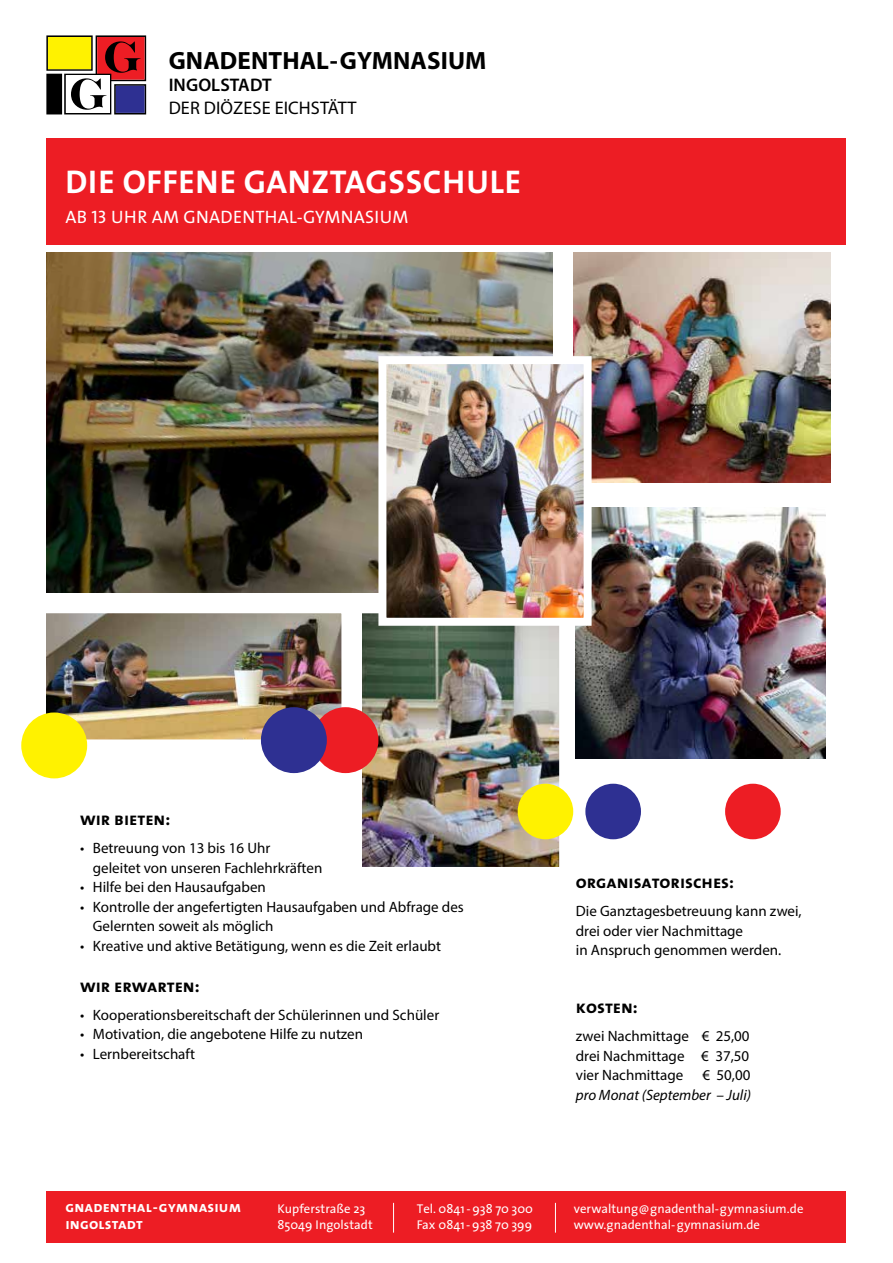
<style>
.page{position:relative;width:893px;height:1263px;background:#fff}
.page>*{position:absolute;margin:0;border:0;box-sizing:border-box;transform-origin:0 0}
.t1{font:700 33px "The Sans";letter-spacing:.02em;color:#fff}
.t2{font:700 25.05px "Myriad Pro";letter-spacing:.005em;color:#000}
.t3{font:18.3px "Myriad Pro";letter-spacing:.005em;color:#000}
.t4{font:600 18.3px "Myriad Pro";letter-spacing:.005em;color:#000}
.t5{font:18px "The Sans Bold Caps";color:#000}
.t6{font:18px "The Sans";letter-spacing:.02em;color:#fff}
.t7{font:15.3px/16.5px "The Sans Bold Caps";letter-spacing:.01em;color:#fff}
.t8{font:15px/19.5px "Myriad Pro";color:#000}
.t9{font:italic 15px "Myriad Pro";color:#000}
.t10{font:12.75px/16.5px "The Sans";letter-spacing:.005em;color:#fff}
.s1{font-family:"The Sans Regular Caps"}
</style>
<div class="page">
<img style="left:576px;top:508px;width:250px;height:250px">
<img style="left:47px;top:253px;width:506px;height:339px">
<div style="left:46px;top:138px;width:800px;height:106px;background:#ed1d24"></div>
<svg style="left:46px;top:35px;width:100px;height:79px"></svg>
<div style="left:47px;top:1191px;width:799px;height:52px;background:#ed1d24"></div>
<svg style="left:393px;top:1203px;width:1px;height:29px"></svg>
<svg style="left:555px;top:1203px;width:1px;height:29px"></svg>
<img style="left:573px;top:253px;width:257px;height:230px">
<img style="left:47px;top:614px;width:293px;height:124px">
<div style="left:40px;top:607px;width:307px;height:138px;border:6px solid #fff"></div>
<div style="left:21px;top:712px;width:66px;height:66px;background:#fff200;border-radius:50%"></div>
<div style="left:585px;top:784px;width:56px;height:55px;background:#2e3092;border-radius:50%"></div>
<div style="left:725px;top:784px;width:56px;height:55px;background:#ed1d24;border-radius:50%"></div>
<img style="left:363px;top:614px;width:195px;height:252px">
<div style="left:354px;top:605px;width:213px;height:270px;border:8px solid #fff"></div>
<div style="left:518px;top:784px;width:55px;height:55px;background:#fff200;border-radius:50%"></div>
<div style="left:313px;top:707px;width:65px;height:66px;background:#ed1d24;border-radius:50%"></div>
<div style="left:261px;top:707px;width:66px;height:66px;background:#2e3092;border-radius:50%"></div>
<img style="left:387px;top:365px;width:196px;height:252px">
<div style="left:378px;top:356px;width:214px;height:270px;border:8px solid #fff"></div>
<h2 class="t2" style="left:169px;top:44px;width:319px">GNADENTHAL-GYMNASIUM</h2>
<p class="t4" style="left:169px;top:74px;width:104px">INGOLSTADT</p>
<p class="t3" style="left:169px;top:97px;width:189px">DER DIÖZESE EICHSTÄTT</p>
<h1 class="t1" style="left:66px;top:154px;width:457px">DIE OFFENE GANZTAGSSCHULE</h1>
<p class="t6" style="left:66px;top:202px;width:345px">AB <span class="s1">13</span> UHR AM GNADENTHAL-GYMNASIUM</p>
<p class="t5" style="left:80px;top:804px;width:92px">wir bieten:</p>
<p class="t8" style="left:93px;top:838px;width:231px;text-indent:-13px">• Betreuung von 13 bis 16 Uhr<br>geleitet von unseren Fachlehrkräften</p>
<p class="t8" style="left:80px;top:877px;width:187px">• Hilfe bei den Hausaufgaben</p>
<p class="t8" style="left:93px;top:896px;width:373px;text-indent:-13px">• Kontrolle der angefertigten Hausaufgaben und Abfrage des<br>Gelernten soweit als möglich</p>
<p class="t8" style="left:80px;top:935px;width:362px">• Kreative und aktive Betätigung, wenn es die Zeit erlaubt</p>
<p class="t5" style="left:80px;top:970px;width:121px">wir erwarten:</p>
<p class="t8" style="left:80px;top:1004px;width:361px">• Kooperationsbereitschaft der Schülerinnen und Schüler</p>
<p class="t8" style="left:80px;top:1024px;width:284px">• Motivation, die angebotene Hilfe zu nutzen</p>
<p class="t8" style="left:80px;top:1043px;width:116px">• Lernbereitschaft</p>
<p class="t5" style="left:576px;top:867px;width:160px">organisatorisches:</p>
<p class="t8" style="left:576px;top:901px;width:227px">Die Ganztagesbetreuung kann zwei, drei oder vier Nachmittage<br>in Anspruch genommen werden.</p>
<p class="t5" style="left:576px;top:992px;width:64px">kosten:</p>
<p class="t8" style="left:576px;top:1026px;width:175px;text-align:justify">zwei Nachmittage € 25,00 drei Nachmittage € 37,50 vier Nachmittage</p>
<p class="t8" style="left:702px;top:1065px;width:49px">€ 50,00</p>
<p class="t9" style="left:576px;top:1085px;width:177px">pro Monat (September – Juli)</p>
<p class="t10" style="left:277px;top:1200px;width:97px">Kupferstraße 23<br>85049 Ingolstadt</p>
<p class="t7" style="left:65px;top:1198px;width:177px">gnadenthal-gymnasium ingolstadt</p>
<p class="t10" style="left:574px;top:1200px;width:231px">verwaltung@gnadenthal-gymnasium.de www.gnadenthal-gymnasium.de</p>
<p class="t10" style="left:417px;top:1200px;width:118px">Tel. 0841 - 938 70 300<br>Fax 0841 - 938 70 399</p>
</div>
